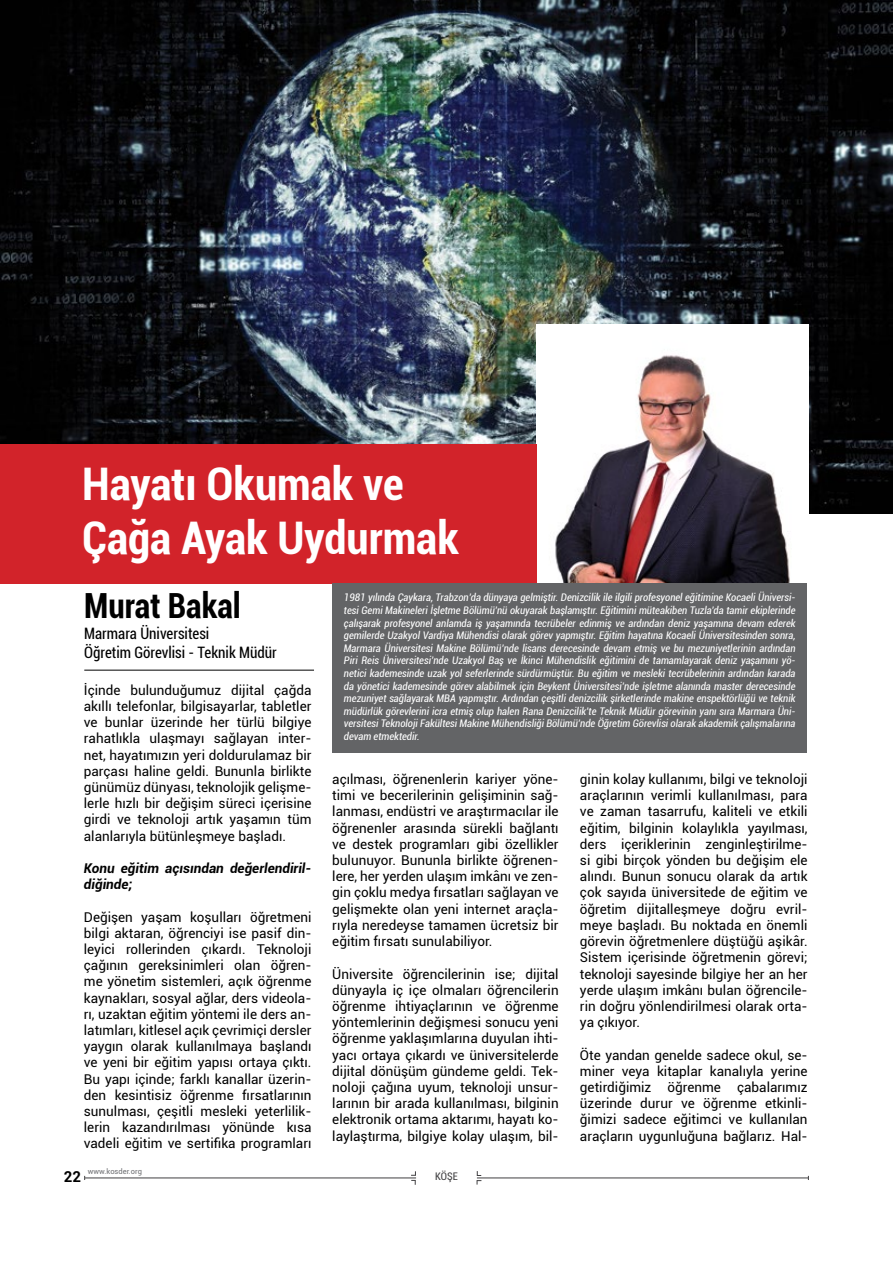
<style>
.page{position:relative;width:893px;height:1263px;background:#fff}
.page>*{position:absolute;margin:0;border:0;box-sizing:border-box;transform-origin:0 0}
.t1{font:700 condensed 45px/54px "Roboto";color:#fff}
.t2{font:700 condensed 34.65px "Roboto";color:#000;scale:.95 1}
.t3{font:condensed 15.75px/19.5px "Roboto";color:#000;scale:.95 1}
.t4{font:700 15px "Roboto";color:#000}
.t5{font:13.5px/16.2px "Roboto";color:#000;text-align:justify}
.t6{font:italic 700 13.5px/16.2px "Roboto";color:#000}
.t7{font:italic condensed 10.5px/12.6px "Roboto";color:#fff;text-align:justify}
.t8{font:condensed 10.5px "Roboto";color:#414042}
.t9{font:7.5px "Roboto";color:#6d6e71}
</style>
<div class="page">
<img style="left:0;top:0;width:892px;height:514px">
<img style="left:536px;top:325px;width:272px;height:258px">
<div style="left:0;top:444px;width:537px;height:140px;background:#d2232a"></div>
<div style="left:332px;top:583px;width:475px;height:169px;background:#636466"></div>
<hr style="left:84px;top:670px;width:230px;height:1px;background:#000">
<hr style="left:477px;top:1177px;width:331px;height:1px;background:#414042">
<hr style="left:85px;top:1177px;width:331px;height:1px;background:#414042">
<svg style="left:411px;top:1171px;width:5px;height:14px"></svg>
<svg style="left:477px;top:1171px;width:4px;height:13px"></svg>
<h1 class="t1" style="left:82px;top:455px;width:378px">Hayatı Okumak ve<br>Çağa Ayak Uydurmak</h1>
<h2 class="t2" style="left:84px;top:581px;width:166px">Murat Bakal</h2>
<p class="t3" style="left:84px;top:623px;width:204px">Marmara Üniversitesi<br>Öğretim Görevlisi - Teknik Müdür</p>
<p class="t7" style="left:344px;top:591px;width:453px">1981 yılında Çaykara, Trabzon’da dünyaya gelmiştir. Denizcilik ile ilgili profesyonel eğitimine Kocaeli Üniversi&shy;tesi Gemi Makineleri İşletme Bölümü’nü okuyarak başlamıştır. Eğitimini müteakiben Tuzla’da tamir ekiplerinde çalışarak profesyonel anlamda iş yaşamında tecrübeler edinmiş ve ardından deniz yaşamına devam ederek gemilerde Uzakyol Vardiya Mühendisi olarak görev yapmıştır. Eğitim hayatına Kocaeli Üniversitesinden sonra, Marmara Üniversitesi Makine Bölümü’nde lisans derecesinde devam etmiş ve bu mezuniyetlerinin ardından Piri Reis Üniversitesi’nde Uzakyol Baş ve İkinci Mühendislik eğitimini de tamamlayarak deniz yaşamını yö&shy;netici kademesinde uzak yol seferlerinde sürdürmüştür. Bu eğitim ve mesleki tecrübelerinin ardından karada da yönetici kademesinde görev alabilmek için Beykent Üniversitesi’nde işletme alanında master derecesinde mezuniyet sağlayarak MBA yapmıştır. Ardından çeşitli denizcilik şirketlerinde makine enspektörlüğü ve teknik müdürlük görevlerini icra etmiş olup halen Rana Denizcilik’te Teknik Müdür görevinin yanı sıra Marmara Üni&shy;versitesi Teknoloji Fakültesi Makine Mühendisliği Bölümü’nde Öğretim Görevlisi olarak akademik çalışmalarına devam etmektedir.</p>
<p class="t5" style="left:84px;top:681px;width:229px">İçinde bulunduğumuz dijital çağda akıllı telefonlar, bilgisayarlar, tabletler ve bunlar üzerinde her türlü bilgiye rahatlıkla ulaşmayı sağlayan inter&shy;net, hayatımızın yeri doldurulamaz bir parçası haline geldi. Bununla birlikte günümüz dünyası, teknolojik gelişme&shy;lerle hızlı bir değişim süreci içerisine girdi ve teknoloji artık yaşamın tüm alanlarıyla bütünleşmeye başladı.</p>
<p class="t6" style="left:84px;top:859px;width:229px">Konu eğitim açısından değerlendiril&shy;diğinde;</p>
<p class="t5" style="left:84px;top:908px;width:229px">Değişen yaşam koşulları öğretmeni bilgi aktaran, öğrenciyi ise pasif din&shy;leyici rollerinden çıkardı. Teknoloji çağının gereksinimleri olan öğren&shy;me yönetim sistemleri, açık öğrenme kaynakları, sosyal ağlar, ders videola&shy;rı, uzaktan eğitim yöntemi ile ders an&shy;latımları, kitlesel açık çevrimiçi dersler yaygın olarak kullanılmaya başlandı ve yeni bir eğitim yapısı ortaya çıktı.<br>Bu yapı içinde; farklı kanallar üzerin&shy;den kesintisiz öğrenme fırsatlarının sunulması, çeşitli mesleki yeterlilik&shy;lerin kazandırılması yönünde kısa vadeli eğitim ve sertifika programları</p>
<p class="t5" style="left:332px;top:771px;width:228px">açılması, öğrenenlerin kariyer yöne&shy;timi ve becerilerinin gelişiminin sağ&shy;lanması, endüstri ve araştırmacılar ile öğrenenler arasında sürekli bağlantı ve destek programları gibi özellikler bulunuyor. Bununla birlikte öğrenen&shy;lere, her yerden ulaşım imkânı ve zen&shy;gin çoklu medya fırsatları sağlayan ve gelişmekte olan yeni internet araçla&shy;rıyla neredeyse tamamen ücretsiz bir eğitim fırsatı sunulabiliyor.</p>
<p class="t5" style="left:332px;top:965px;width:228px">Üniversite öğrencilerinin ise; dijital dünyayla iç içe olmaları öğrencilerin öğrenme ihtiyaçlarının ve öğrenme yöntemlerinin değişmesi sonucu yeni öğrenme yaklaşımlarına duyulan ihti&shy;yacı ortaya çıkardı ve üniversitelerde dijital dönüşüm gündeme geldi. Tek&shy;noloji çağına uyum, teknoloji unsur&shy;larının bir arada kullanılması, bilginin elektronik ortama aktarımı, hayatı ko&shy;laylaştırma, bilgiye kolay ulaşım, bil-</p>
<p class="t5" style="left:580px;top:771px;width:229px">ginin kolay kullanımı, bilgi ve teknoloji araçlarının verimli kullanılması, para ve zaman tasarrufu, kaliteli ve etkili eğitim, bilginin kolaylıkla yayılması, ders içeriklerinin zenginleştirilme&shy;si gibi birçok yönden bu değişim ele alındı. Bunun sonucu olarak da artık çok sayıda üniversitede de eğitim ve öğretim dijitalleşmeye doğru evril&shy;meye başladı. Bu noktada en önemli görevin öğretmenlere düştüğü aşikâr.<br>Sistem içerisinde öğretmenin görevi; teknoloji sayesinde bilgiye her an her yerde ulaşım imkânı bulan öğrencile&shy;rin doğru yönlendirilmesi olarak orta&shy;ya çıkıyor.</p>
<p class="t5" style="left:580px;top:1046px;width:229px">Öte yandan genelde sadece okul, se&shy;miner veya kitaplar kanalıyla yerine getirdiğimiz öğrenme çabalarımız üzerinde durur ve öğrenme etkinli&shy;ğimizi sadece eğitimci ve kullanılan araçların uygunluğuna bağlarız. Hal-</p>
<p class="t9" style="left:88px;top:1166px;width:56px">www.kosder.org</p>
<p class="t4" style="left:64px;top:1165px;width:19px">22</p>
<p class="t8" style="left:435px;top:1169px;width:24px">KÖŞE</p>
</div>
